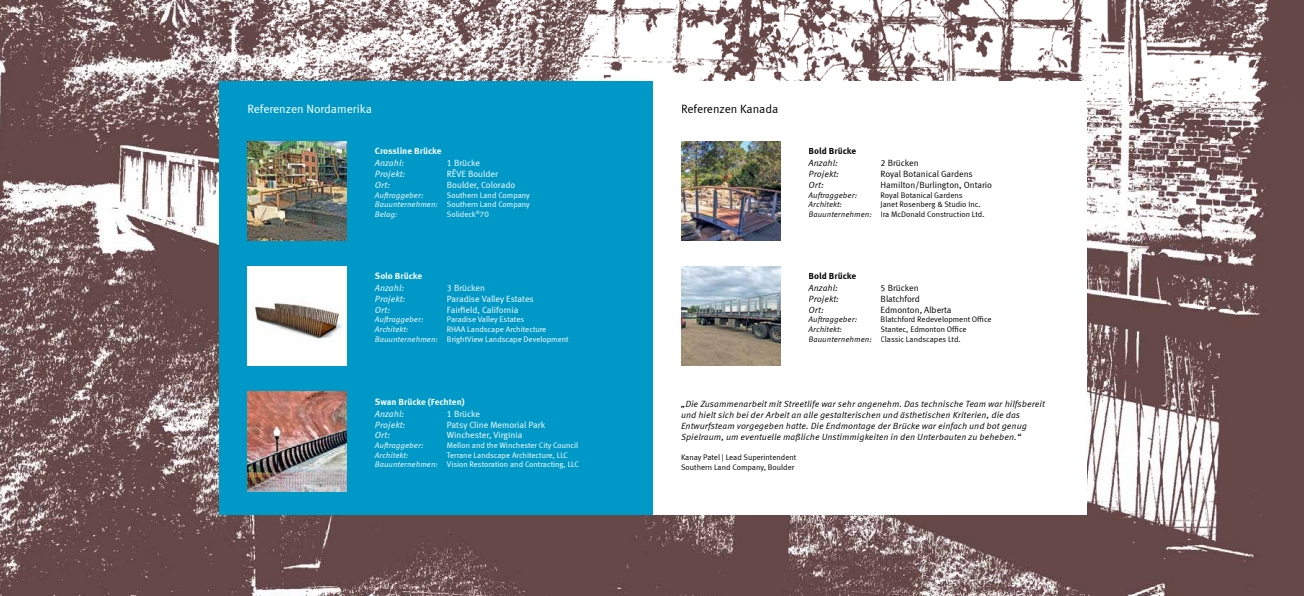
<style>
.page{position:relative;width:1304px;height:596px;background:#fff}
.page>*{position:absolute;margin:0;border:0;box-sizing:border-box;transform-origin:0 0}
.t1{font:12px "Meta Correspondence";color:#fff}
.t2{font:12px "Meta Correspondence";letter-spacing:-.005em;color:#000}
.t3{font:italic 9px/10.8px "Meta Correspondence";color:#000}
.t4{font:9px "Meta Correspondence";color:#fff}
.t5{font:9px "Meta Correspondence";color:#000}
.t6{font:italic 9px "Meta Correspondence";color:#fff}
.t7{font:700 9px "Meta Correspondence";color:#fff}
.t8{font:700 9px "Meta Correspondence";letter-spacing:-.005em;color:#000}
.t9{font:8px/9.6px "Meta Correspondence";color:#fff}
.t10{font:8px/9.6px "Meta Correspondence";color:#000}
.t11{font:italic 8px "Meta Correspondence";color:#fff}
.t12{font:italic 8px "Meta Correspondence";color:#000}
.s1{font-style:italic}
</style>
<div class="page">
<img style="left:0;top:0;width:246px;height:595px">
<img style="left:246px;top:0;width:1058px;height:104px">
<img style="left:1058px;top:104px;width:246px;height:491px">
<img style="left:246px;top:514px;width:812px;height:81px">
<div style="left:653px;top:81px;width:433px;height:433px;background:#fff"></div>
<div style="left:219px;top:81px;width:434px;height:433px;background:#0099c7"></div>
<img style="left:681px;top:141px;width:99px;height:100px">
<img style="left:681px;top:266px;width:99px;height:99px">
<img style="left:247px;top:141px;width:100px;height:100px">
<img style="left:247px;top:391px;width:100px;height:100px">
<div style="left:247px;top:266px;width:100px;height:99px;background:#fff"></div>
<img style="left:253px;top:302px;width:89px;height:37px">
<h1 class="t1" style="left:247px;top:102px;width:126px">Referenzen Nordamerika</h1>
<h1 class="t2" style="left:681px;top:102px;width:99px">Referenzen Kanada</h1>
<p class="t7" style="left:375px;top:146px;width:68px">Crossline Brücke</p>
<p class="t6" style="left:375px;top:158px;width:31px">Anzahl:</p>
<p class="t4" style="left:447px;top:158px;width:35px">1 Brücke</p>
<p class="t6" style="left:375px;top:169px;width:32px">Projekt:</p>
<p class="t4" style="left:447px;top:169px;width:53px">RÊVE Boulder</p>
<p class="t6" style="left:375px;top:179px;width:17px">Ort:</p>
<p class="t4" style="left:447px;top:179px;width:70px">Boulder, Colorado</p>
<p class="t11" style="left:375px;top:190px;width:50px">Auftraggeber:</p>
<p class="t9" style="left:375px;top:190px;width:156px;text-align:justify;text-indent:72px">Southern Land Company <span class="s1">Bauunternehmen:</span> Southern Land Company <span class="s1">Belag:</span></p>
<p class="t9" style="left:447px;top:209px;width:44px">Solideck<sup>®</sup>70</p>
<p class="t7" style="left:375px;top:270px;width:49px">Solo Brücke</p>
<p class="t6" style="left:375px;top:282px;width:31px">Anzahl:</p>
<p class="t4" style="left:447px;top:282px;width:40px">3 Brücken</p>
<p class="t6" style="left:375px;top:293px;width:32px">Projekt:</p>
<p class="t4" style="left:447px;top:293px;width:88px">Paradise Valley Estates</p>
<p class="t6" style="left:375px;top:304px;width:17px">Ort:</p>
<p class="t4" style="left:447px;top:304px;width:73px">Fairfield, California</p>
<p class="t11" style="left:375px;top:315px;width:50px">Auftraggeber:</p>
<p class="t9" style="left:447px;top:314px;width:79px">Paradise Valley Estates</p>
<p class="t11" style="left:375px;top:324px;width:35px">Architekt:</p>
<p class="t9" style="left:375px;top:324px;width:195px;text-indent:72px">RHAA Landscape Architecture<br><span class="s1">Bauunternehmen:</span> BrightView Landscape Development</p>
<p class="t8" style="left:809px;top:146px;width:49px">Bold Brücke</p>
<p class="t3" style="left:809px;top:157px;width:31px">Anzahl:</p>
<p class="t5" style="left:881px;top:158px;width:40px">2 Brücken</p>
<p class="t3" style="left:809px;top:168px;width:32px">Projekt:</p>
<p class="t5" style="left:881px;top:169px;width:94px">Royal Botanical Gardens</p>
<p class="t3" style="left:809px;top:179px;width:17px">Ort:</p>
<p class="t5" style="left:881px;top:179px;width:113px">Hamilton/Burlington, Ontario</p>
<p class="t12" style="left:809px;top:190px;width:50px">Auftraggeber:</p>
<p class="t10" style="left:881px;top:190px;width:83px">Royal Botanical Gardens</p>
<p class="t12" style="left:809px;top:200px;width:35px">Architekt:</p>
<p class="t10" style="left:809px;top:199px;width:178px;text-indent:72px">Janet Rosenberg &amp; Studio Inc.<br><span class="s1">Bauunternehmen:</span> Ira McDonald Construction Ltd.</p>
<p class="t8" style="left:809px;top:270px;width:49px">Bold Brücke</p>
<p class="t3" style="left:809px;top:282px;width:31px">Anzahl:</p>
<p class="t5" style="left:881px;top:283px;width:40px">5 Brücken</p>
<p class="t3" style="left:809px;top:293px;width:32px">Projekt:</p>
<p class="t5" style="left:881px;top:293px;width:41px">Blatchford</p>
<p class="t3" style="left:809px;top:304px;width:17px">Ort:</p>
<p class="t5" style="left:881px;top:304px;width:73px">Edmonton, Alberta</p>
<p class="t12" style="left:809px;top:315px;width:50px">Auftraggeber:</p>
<p class="t10" style="left:881px;top:314px;width:113px">Blatchford Redevelopment Office</p>
<p class="t12" style="left:809px;top:324px;width:35px">Architekt:</p>
<p class="t10" style="left:809px;top:324px;width:159px;text-indent:72px">Stantec, Edmonton Office<br><span class="s1">Bauunternehmen:</span> Classic Landscapes Ltd.</p>
<p class="t7" style="left:375px;top:396px;width:91px">Swan Brücke (Fechten)</p>
<p class="t6" style="left:375px;top:408px;width:31px">Anzahl:</p>
<p class="t4" style="left:447px;top:408px;width:35px">1 Brücke</p>
<p class="t6" style="left:375px;top:419px;width:32px">Projekt:</p>
<p class="t4" style="left:447px;top:419px;width:100px">Patsy Cline Memorial Park</p>
<p class="t6" style="left:375px;top:429px;width:17px">Ort:</p>
<p class="t4" style="left:447px;top:429px;width:77px">Winchester, Virginia</p>
<p class="t11" style="left:375px;top:440px;width:50px">Auftraggeber:</p>
<p class="t9" style="left:447px;top:440px;width:133px">Mellon and the Winchester City Council</p>
<p class="t11" style="left:375px;top:450px;width:35px">Architekt:</p>
<p class="t9" style="left:375px;top:449px;width:206px;text-indent:72px">Terrane Landscape Architecture, LLC<br><span class="s1">Bauunternehmen:</span> Vision Restoration and Contracting, LLC</p>
<p class="t3" style="left:681px;top:398px;width:365px">„Die Zusammenarbeit mit Streetlife war sehr angenehm. Das technische Team war hilfsbereit und hielt sich bei der Arbeit an alle gestalterischen und ästhetischen Kriterien, die das Entwurfsteam vorgegeben hatte. Die Endmontage der Brücke war einfach und bot genug Spielraum, um eventuelle maßliche Unstimmigkeiten in den Unterbauten zu beheben.“</p>
<p class="t10" style="left:681px;top:452px;width:117px">Kanay Patel | Lead Superintendent<br>Southern Land Company, Boulder</p>
</div>
